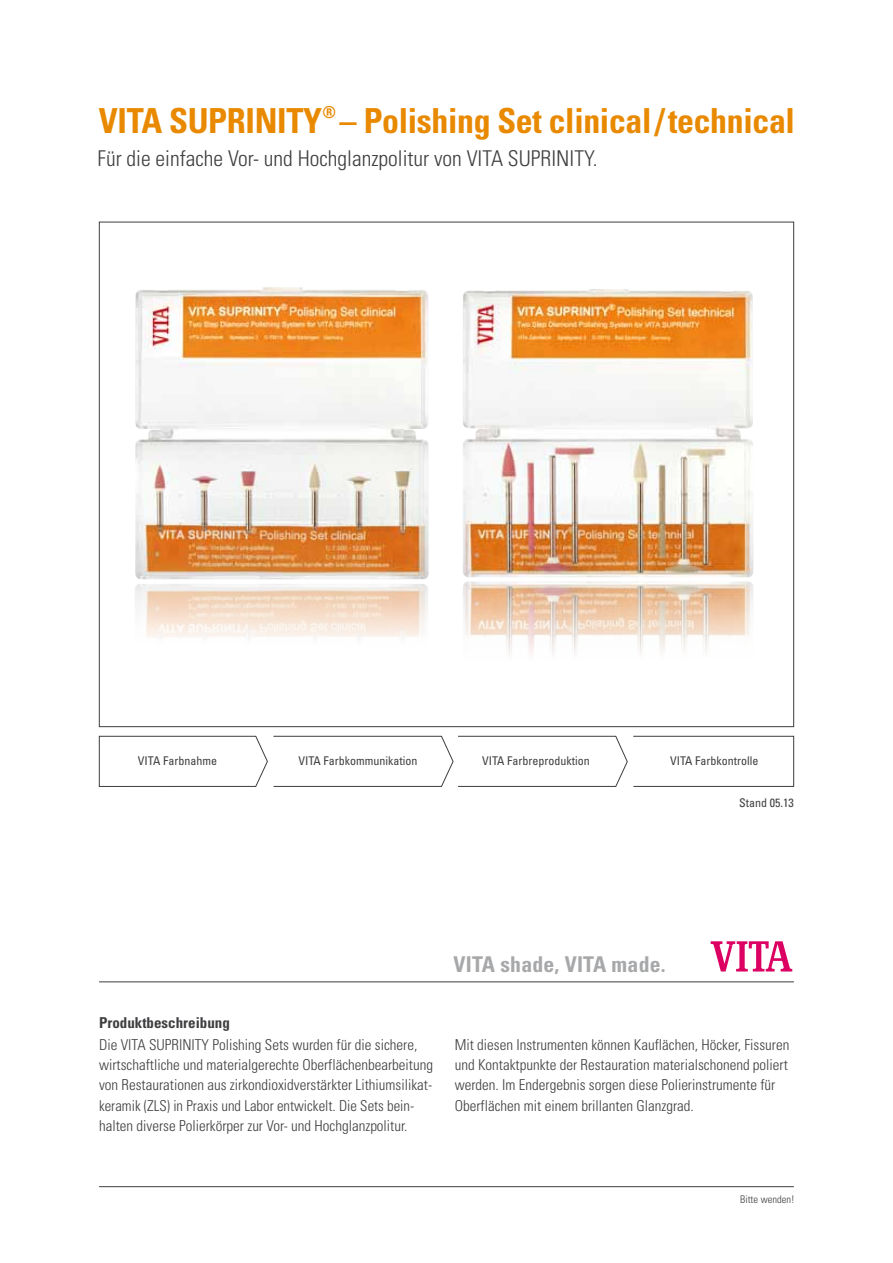
<style>
.page{position:relative;width:893px;height:1263px;background:#fff}
.page>*{position:absolute;margin:0;border:0;box-sizing:border-box;transform-origin:0 0}
.t1{font:700 condensed 34.5px "Univers";letter-spacing:-.01em;color:#e88900}
.t2{font:300 condensed 21.75px "Univers";color:#3e3d40}
.t3{font:700 condensed 21.75px "Univers";letter-spacing:.01em;color:#a7a8aa}
.t4{font:300 condensed 15px/20.2px "Univers";color:#3e3d40}
.t5{font:700 condensed 15px "Univers";color:#3e3d40}
.t6{font:condensed 12px "Univers";color:#3e3d40}
.t7{font:300 condensed 10.5px "Univers";color:#3e3d40}
</style>
<div class="page">
<hr style="left:99px;top:1186px;width:695px;height:1px;background:#3e3d40">
<img style="left:135px;top:287px;width:294px;height:292px">
<img style="left:135px;top:584px;width:293px;height:56px">
<img style="left:463px;top:289px;width:291px;height:288px">
<img style="left:463px;top:581px;width:290px;height:73px">
<svg style="left:99px;top:736px;width:695px;height:51px"></svg>
<hr style="left:99px;top:981px;width:695px;height:1px;background:#3e3d40">
<svg style="left:711px;top:941px;width:81px;height:30px"></svg>
<h1 class="t1" style="left:99px;top:100px;width:698px">VITA SUPRINITY<sup>®</sup> – Polishing Set clinical/technical</h1>
<h2 class="t2" style="left:98px;top:145px;width:501px">Für die einfache Vor- und Hochglanzpolitur von VITA SUPRINITY.</h2>
<p class="t6" style="left:138px;top:753px;width:81px">VITA Farbnahme</p>
<p class="t6" style="left:298px;top:753px;width:121px">VITA Farbkommunikation</p>
<p class="t6" style="left:482px;top:753px;width:109px">VITA Farbreproduktion</p>
<p class="t6" style="left:670px;top:753px;width:90px">VITA Farbkontrolle</p>
<h2 class="t3" style="left:453px;top:950px;width:214px">VITA shade, VITA made.</h2>
<p class="t6" style="left:739px;top:795px;width:56px">Stand 05.13</p>
<p class="t5" style="left:99px;top:1013px;width:132px">Produktbeschreibung</p>
<p class="t4" style="left:99px;top:1034px;width:336px">Die VITA SUPRINITY Polishing Sets wurden für die sichere, wirtschaftliche und materialgerechte Oberflächenbearbeitung von Restaurationen aus zirkondioxidverstärkter Lithiumsilikat&shy;keramik (ZLS) in Praxis und Labor entwickelt. Die Sets bein&shy;halten diverse Polierkörper zur Vor- und Hochglanzpolitur.</p>
<p class="t4" style="left:455px;top:1034px;width:336px">Mit diesen Instrumenten können Kauflächen, Höcker, Fissuren und Kontaktpunkte der Restauration materialschonend poliert werden. Im Endergebnis sorgen diese Polierinstrumente für Oberflächen mit einem brillanten Glanzgrad.</p>
<p class="t7" style="left:740px;top:1193px;width:56px">Bitte wenden!</p>
</div>
